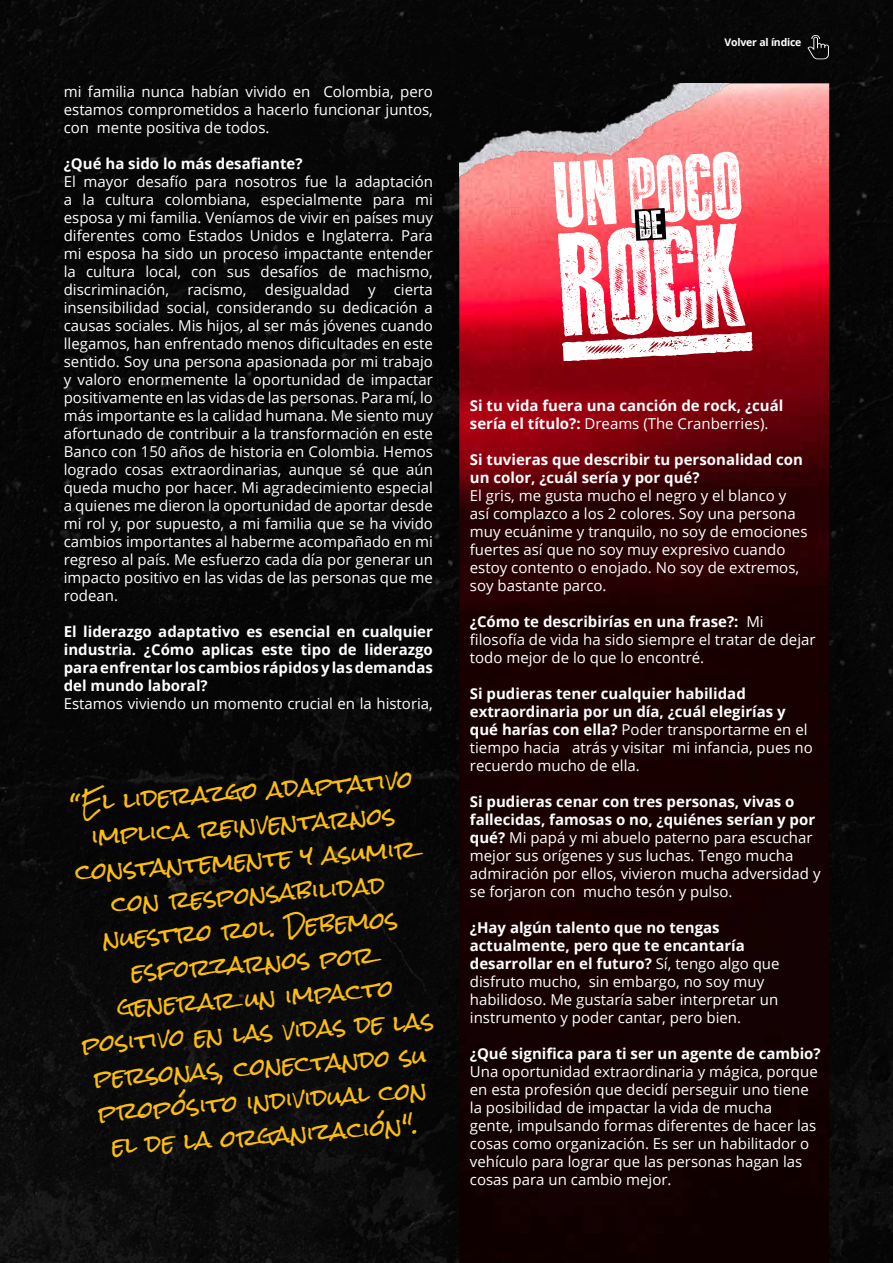
<style>
.page{position:relative;width:893px;height:1263px;background:#070707}
.page>*{position:absolute;margin:0;border:0;box-sizing:border-box;transform-origin:0 0}
.t1{font:22.5px/34.5px "Rock Salt";color:#fcbe0b;text-align:center}
.t2{font:15px/18px "Open Sans";color:#fff}
.t3{font:700 15px/18px "Open Sans";color:#fff}
.t4{font:700 10.5px "Open Sans";letter-spacing:-.02em;color:#fff}
.s1{font-weight:400}
.s2{font-weight:700}
</style>
<div class="page">
<img style="left:459px;top:83px;width:370px;height:1172px">
<img style="left:459px;top:83px;width:294px;height:101px">
<svg style="left:554px;top:152px;width:199px;height:209px;background:#f0a7af"></svg>
<svg style="left:807px;top:35px;width:22px;height:24px"></svg>
<p class="t2" style="left:64px;top:82px;width:371px;text-align:justify">mi familia nunca habían vivido en Colombia, pero estamos comprometidos a hacerlo funcionar juntos, con mente positiva de todos.</p>
<p class="t3" style="left:64px;top:154px;width:240px">¿Qué ha sido lo más desafiante?</p>
<p class="t2" style="left:64px;top:172px;width:371px;text-align:justify">El mayor desafío para nosotros fue la adaptación a la cultura colombiana, especialmente para mi esposa y mi familia. Veníamos de vivir en países muy diferentes como Estados Unidos e Inglaterra. Para mi esposa ha sido un proceso impactante entender la cultura local, con sus desafíos de machismo, discriminación, racismo, desigualdad y cierta insensibilidad social, considerando su dedicación a causas sociales. Mis hijos, al ser más jóvenes cuando llegamos, han enfrentado menos dificultades en este sentido. Soy una persona apasionada por mi trabajo y valoro enormemente la oportunidad de impactar positivamente en las vidas de las personas. Para mí, lo más importante es la calidad humana. Me siento muy afortunado de contribuir a la transformación en este Banco con 150 años de historia en Colombia. Hemos logrado cosas extraordinarias, aunque sé que aún queda mucho por hacer. Mi agradecimiento especial a quienes me dieron la oportunidad de aportar desde mi rol y, por supuesto, a mi familia que se ha vivido cambios importantes al haberme acompañado en mi regreso al país. Me esfuerzo cada día por generar un impacto positivo en las vidas de las personas que me rodean.</p>
<p class="t3" style="left:64px;top:622px;width:371px;text-align:justify">El liderazgo adaptativo es esencial en cualquier industria. ¿Cómo aplicas este tipo de liderazgo para enfrentar los cambios rápidos y las demandas del mundo laboral?</p>
<p class="t2" style="left:64px;top:694px;width:371px">Estamos viviendo un momento crucial en la historia,</p>
<p class="t1" style="left:64px;top:788px;width:354px;rotate:-4deg">“El liderazgo adaptativo implica reinventarnos constantemente y asumir con responsabilidad nuestro rol. Debemos esforzarnos por generar un impacto positivo en las vidas de las personas, conectando su propósito individual con el de la organización".</p>
<p class="t4" style="left:725px;top:35px;width:78px">Volver al índice</p>
<p class="t3" style="left:470px;top:396px;width:315px">Si tu vida fuera una canción de rock, ¿cuál sería el título?: <span class="s1">Dreams (The Cranberries).</span></p>
<p class="t3" style="left:470px;top:450px;width:335px">Si tuvieras que describir tu personalidad con un color, ¿cuál sería y por qué?</p>
<p class="t2" style="left:470px;top:486px;width:339px">El gris, me gusta mucho el negro y el blanco y así complazco a los 2 colores. Soy una persona muy ecuánime y tranquilo, no soy de emociones fuertes así que no soy muy expresivo cuando estoy contento o enojado. No soy de extremos, soy bastante parco.</p>
<p class="t2" style="left:470px;top:612px;width:347px"><span class="s2">¿Cómo te describirías en una frase?:</span> Mi filosofía de vida ha sido siempre el tratar de dejar todo mejor de lo que lo encontré.</p>
<p class="t3" style="left:470px;top:684px;width:344px">Si pudieras tener cualquier habilidad extraordinaria por un día, ¿cuál elegirías y qué harías con ella? <span class="s1">Poder transportarme en el tiempo hacia atrás y visitar mi infancia, pues no recuerdo mucho de ella.</span></p>
<p class="t2" style="left:470px;top:792px;width:352px"><span class="s2">Si pudieras cenar con tres personas, vivas o fallecidas, famosas o no, ¿quiénes serían y por qué?</span> Mi papá y mi abuelo paterno para escuchar mejor sus orígenes y sus luchas. Tengo mucha admiración por ellos, vivieron mucha adversidad y se forjaron con mucho tesón y pulso.</p>
<p class="t2" style="left:470px;top:918px;width:311px"><span class="s2">¿Hay algún talento que no tengas actualmente, pero que te encantaría desarrollar en el futuro?</span> Sí, tengo algo que disfruto mucho, sin embargo, no soy muy habilidoso. Me gustaría saber interpretar un instrumento y poder cantar, pero bien.</p>
<p class="t3" style="left:470px;top:1044px;width:352px">¿Qué significa para ti ser un agente de cambio?</p>
<p class="t2" style="left:470px;top:1062px;width:349px">Una oportunidad extraordinaria y mágica, porque en esta profesión que decidí perseguir uno tiene la posibilidad de impactar la vida de mucha gente, impulsando formas diferentes de hacer las cosas como organización. Es ser un habilitador o vehículo para lograr que las personas hagan las cosas para un cambio mejor.</p>
</div>
